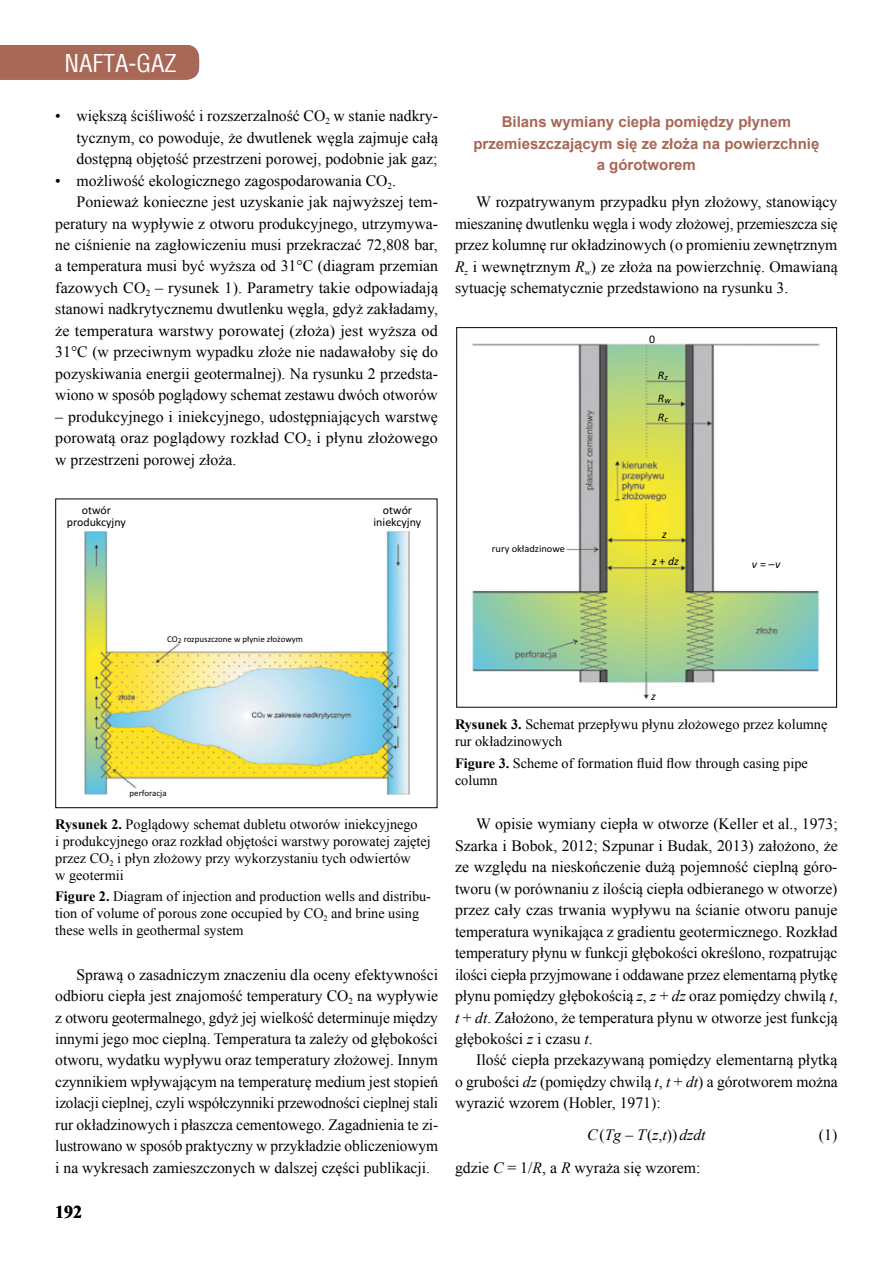
<style>
.page{position:relative;width:893px;height:1263px;background:#fff}
.page>*{position:absolute;margin:0;border:0;box-sizing:border-box;transform-origin:0 0}
.t1{font:24px "Switzerland Condensed";color:#fff}
.t2{font:700 18px "Times New Roman";color:#000}
.t3{font:15.75px/21.5px "Times New Roman";color:#000;text-align:justify}
.t4{font:italic 15.75px "Times New Roman";color:#000}
.t5{font:700 15px/21.5px "Arial";color:#a96756;text-align:center}
.t6{font:14.25px/17.1px "Times New Roman";color:#000}
.t7{font:11.85px/11.6px "Calibri";color:#000;text-align:center}
.t8{font:italic 11.7px/23.1px "Calibri";color:#000}
.t9{font:11.7px "Calibri";color:#000}
.t10{font:10.2px "Calibri";color:#000}
.t11{font:8.85px "Calibri";color:#000}
.s1{font-style:italic}
.s2{font-weight:700}
.s3{font-style:normal}
</style>
<div class="page">
<div style="left:0;top:45px;width:199px;height:35px;background:#a96756"></div>
<img style="left:84px;top:531px;width:325px;height:264px">
<div style="left:55px;top:499px;width:382px;height:309px;border:1px solid #000"></div>
<img style="left:472px;top:343px;width:348px;height:357px">
<div style="left:456px;top:327px;width:381px;height:380px;border:1px solid #000"></div>
<h1 class="t1" style="left:64px;top:49px;width:114px">NAFTA-GAZ</h1>
<p class="t3" style="left:77px;top:105px;width:363px;text-indent:-21px">• większą ściśliwość i rozszerzalność CO<sub>2</sub> w stanie nadkry&shy;tycznym, co powoduje, że dwutlenek węgla zajmuje całą dostępną objętość przestrzeni porowej, podobnie jak gaz;</p>
<p class="t3" style="left:55px;top:169px;width:342px">• możliwość ekologicznego zagospodarowania CO<sub>2</sub>.</p>
<p class="t3" style="left:77px;top:191px;width:363px">Ponieważ konieczne jest uzyskanie jak najwyższej tem-</p>
<p class="t3" style="left:55px;top:212px;width:384px">peratury na wypływie z otworu produkcyjnego, utrzymywa-</p>
<p class="t3" style="left:55px;top:234px;width:384px">ne ciśnienie na zagłowiczeniu musi przekraczać 72,808 bar,</p>
<p class="t3" style="left:55px;top:255px;width:384px">a temperatura musi być wyższa od 31°C (diagram przemian</p>
<p class="t3" style="left:55px;top:277px;width:384px">fazowych CO<sub>2</sub> – rysunek 1). Parametry takie odpowiadają</p>
<p class="t3" style="left:55px;top:298px;width:384px">stanowi nadkrytycznemu dwutlenku węgla, gdyż zakładamy,</p>
<p class="t3" style="left:55px;top:320px;width:384px">że temperatura warstwy porowatej (złoża) jest wyższa od</p>
<p class="t3" style="left:55px;top:341px;width:384px">31°C (w przeciwnym wypadku złoże nie nadawałoby się do</p>
<p class="t3" style="left:55px;top:362px;width:384px">pozyskiwania energii geotermalnej). Na rysunku 2 przedsta-</p>
<p class="t3" style="left:55px;top:384px;width:384px">wiono w sposób poglądowy schemat zestawu dwóch otworów</p>
<p class="t3" style="left:55px;top:405px;width:384px">– produkcyjnego i iniekcyjnego, udostępniających warstwę porowatą oraz poglądowy rozkład CO<sub>2</sub> i płynu złożowego w przestrzeni porowej złoża.</p>
<p class="t7" style="left:67px;top:506px;width:61px">otwór produkcyjny</p>
<p class="t7" style="left:374px;top:506px;width:49px">otwór iniekcyjny</p>
<p class="t5" style="left:473px;top:112px;width:347px">Bilans wymiany ciepła pomiędzy płynem przemieszczającym się ze złoża na powierzchnię a górotworem</p>
<p class="t3" style="left:455px;top:191px;width:384px;text-indent:21px">W rozpatrywanym przypadku płyn złożowy, stanowiący mieszaninę dwutlenku węgla i wody złożowej, przemieszcza się przez kolumnę rur okładzinowych (o promieniu zewnętrznym <span class="s1">R</span><sub>z</sub> i wewnętrznym <span class="s1">R</span><sub>w</sub>) ze złoża na powierzchnię. Omawianą sytuację schematycznie przedstawiono na rysunku 3.</p>
<p class="t9" style="left:649px;top:335px;width:8px">0</p>
<p class="t10" style="left:492px;top:545px;width:75px">rury okładzinowe</p>
<p class="t8" style="left:658px;top:363px;width:14px">R<sub>z<br></sub>R<sub>w</sub></p>
<p class="t8" style="left:658px;top:405px;width:12px">R<sub>c</sub></p>
<p class="t8" style="left:662px;top:522px;width:6px">z</p>
<p class="t8" style="left:652px;top:549px;width:24px">z d</p>
<p class="t9" style="left:660px;top:557px;width:21px">+ <span class="s1">z</span></p>
<p class="t8" style="left:752px;top:552px;width:24px">v –</p>
<p class="t9" style="left:760px;top:560px;width:22px">= <span class="s1">v</span></p>
<p class="t11" style="left:167px;top:636px;width:137px">CO<sub>2</sub> rozpuszczone w płynie złożowym</p>
<p class="t11" style="left:130px;top:790px;width:39px">perforacja</p>
<p class="t6" style="left:55px;top:815px;width:377px"><span class="s2">Rysunek 2.</span> Poglądowy schemat dubletu otworów iniekcyjnego<br>i produkcyjnego oraz rozkład objętości warstwy porowatej zajętej przez CO<sub>2</sub> i płyn złożowy przy wykorzystaniu tych odwiertów<br>w geotermii</p>
<p class="t6" style="left:55px;top:888px;width:377px"><span class="s2">Figure 2.</span> Diagram of injection and production wells and distribu&shy;tion of volume of porous zone occupied by CO<sub>2</sub> and brine using these wells in geothermal system</p>
<p class="t3" style="left:55px;top:963px;width:384px;text-indent:21px">Sprawą o zasadniczym znaczeniu dla oceny efektywności odbioru ciepła jest znajomość temperatury CO<sub>2</sub> na wypływie z otworu geotermalnego, gdyż jej wielkość determinuje między innymi jego moc cieplną. Temperatura ta zależy od głębokości otworu, wydatku wypływu oraz temperatury złożowej. Innym czynnikiem wpływającym na temperaturę medium jest stopień izolacji cieplnej, czyli współczynniki przewodności cieplnej stali rur okładzinowych i płaszcza cementowego. Zagadnienia te zi&shy;lustrowano w sposób praktyczny w przykładzie obliczeniowym i na wykresach zamieszczonych w dalszej części publikacji.</p>
<p class="t2" style="left:55px;top:1199px;width:28px">192</p>
<p class="t8" style="left:651px;top:684px;width:6px">z</p>
<p class="t6" style="left:455px;top:716px;width:374px"><span class="s2">Rysunek 3.</span> Schemat przepływu płynu złożowego przez kolumnę rur okładzinowych</p>
<p class="t6" style="left:455px;top:754px;width:354px"><span class="s2">Figure 3.</span> Scheme of formation fluid flow through casing pipe column</p>
<p class="t3" style="left:455px;top:813px;width:384px;text-indent:21px">W opisie wymiany ciepła w otworze (Keller et al., 1973; Szarka i Bobok, 2012; Szpunar i Budak, 2013) założono, że ze względu na nieskończenie dużą pojemność cieplną góro&shy;tworu (w porównaniu z ilością ciepła odbieranego w otworze) przez cały czas trwania wypływu na ścianie otworu panuje temperatura wynikająca z gradientu geotermicznego. Rozkład temperatury płynu w funkcji głębokości określono, rozpatrując ilości ciepła przyjmowane i oddawane przez elementarną płytkę płynu pomiędzy głębokością <span class="s1">z</span>, <span class="s1">z</span> + <span class="s1">dz</span> oraz pomiędzy chwilą <span class="s1">t</span>, <span class="s1">t</span> + <span class="s1">dt</span>. Założono, że temperatura płynu w otworze jest funkcją głębokości <span class="s1">z</span> i czasu <span class="s1">t</span>.</p>
<p class="t3" style="left:455px;top:1049px;width:384px;text-indent:21px">Ilość ciepła przekazywaną pomiędzy elementarną płytką o grubości <span class="s1">dz</span> (pomiędzy chwilą <span class="s1">t</span>, <span class="s1">t</span> + <span class="s1">dt</span>) a górotworem można wyrazić wzorem (Hobler, 1971):</p>
<p class="t4" style="left:587px;top:1124px;width:120px">C<span class="s3">(</span>Tg <span class="s3">–</span> T <span class="s3">(</span>z<span class="s3">,</span>t<span class="s3">))</span> dzdt</p>
<p class="t3" style="left:819px;top:1124px;width:20px">(1)</p>
<p class="t3" style="left:455px;top:1156px;width:247px">gdzie <span class="s1">C</span> = 1/<span class="s1">R</span>, a <span class="s1">R</span> wyraża się wzorem:</p>
</div>
